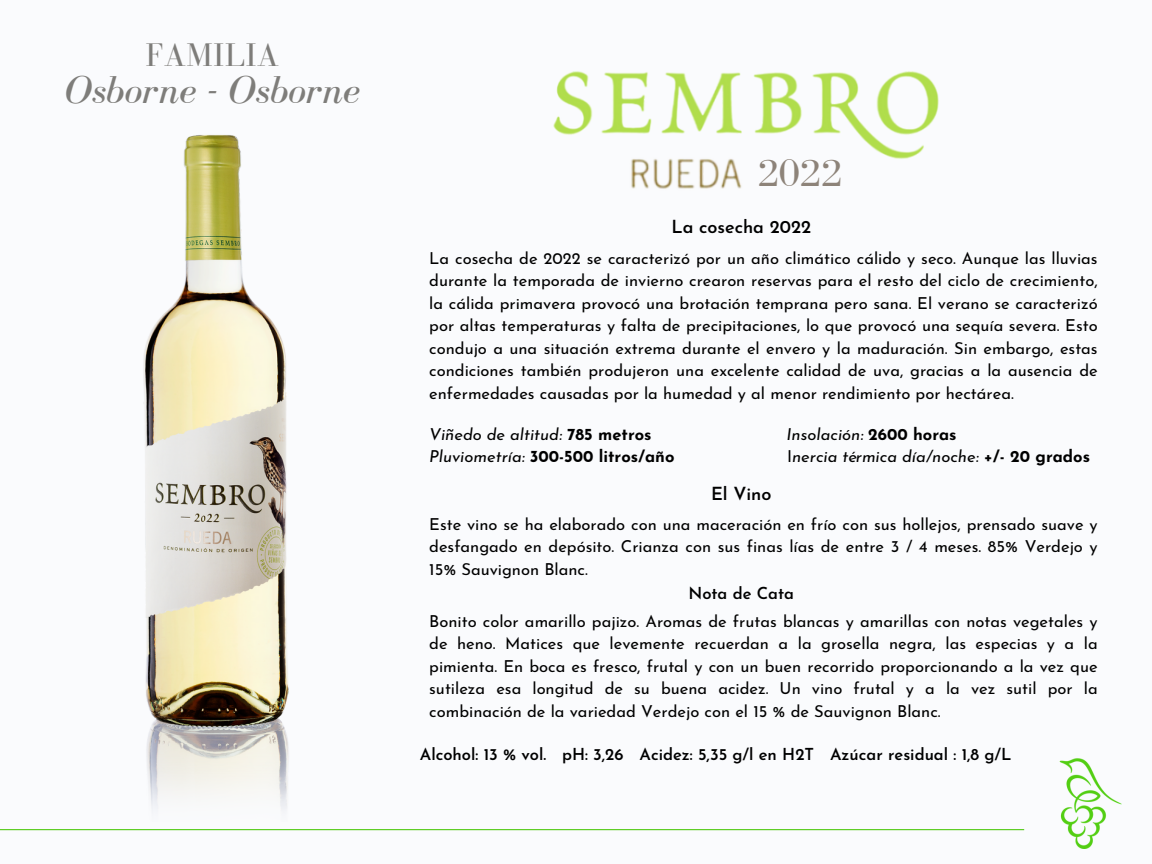
<style>
.page{position:relative;width:1152px;height:864px;background:#fafbfd}
.page>*{position:absolute;margin:0;border:0;box-sizing:border-box;transform-origin:0 0}
.t1{font:italic 40.05px "Bodoni FLF";color:#7e7d7a}
.t2{font:39.3px "Bodoni FLF";color:#8d8379}
.t3{font:33.75px "Bodoni FLF";color:#7e7d7a}
.t4{font:600 18px "Josefin Sans";color:#000}
.t5{font:16.5px/22.5px "Josefin Sans";color:#000;text-align:justify}
.t6{font:italic 16.5px "Josefin Sans";color:#000}
.t7{font:600 16.5px "Josefin Sans";color:#000}
.t8{font:700 16.5px "Josefin Sans";color:#000}
.s1{font-weight:700;font-style:normal}
.s2{font-weight:400;font-style:italic}
.s3{font-style:normal}
</style>
<div class="page">
<img style="left:553px;top:71px;width:386px;height:88px">
<img style="left:591px;top:152px;width:185px;height:37px">
<img style="left:1059px;top:758px;width:63px;height:91px">
<img style="left:40px;top:135px;width:345px;height:696px">
<hr style="left:0;top:829px;width:1024px;height:1px;background:#52ca15">
<p class="t3" style="left:145px;top:37px;width:135px">FAMILIA</p>
<p class="t1" style="left:64px;top:68px;width:297px">Osborne - Osborne</p>
<p class="t2" style="left:758px;top:152px;width:86px">2022</p>
<p class="t4" style="left:671px;top:219px;width:141px">La cosecha 2022</p>
<p class="t5" style="left:429px;top:248px;width:670px">La cosecha de 2022 se caracterizó por un año climático cálido y seco. Aunque las lluvias durante la temporada de invierno crearon reservas para el resto del ciclo de crecimiento, la cálida primavera provocó una brotación temprana pero sana. El verano se caracterizó por altas temperaturas y falta de precipitaciones, lo que provocó una sequía severa. Esto condujo a una situación extrema durante el envero y la maduración. Sin embargo, estas condiciones también produjeron una excelente calidad de uva, gracias a la ausencia de enfermedades causadas por la humedad y al menor rendimiento por hectárea.</p>
<p class="t6" style="left:429px;top:427px;width:224px">Viñedo de altitud: <span class="s1">785 metros</span></p>
<p class="t6" style="left:786px;top:427px;width:172px">Insolación: <span class="s1">2600 horas</span></p>
<p class="t8" style="left:429px;top:450px;width:247px"><span class="s2">Pluviometría:</span> 300-500 litros/año</p>
<p class="t6" style="left:787px;top:450px;width:305px"><span class="s3">I</span>nercia térmica día/noche: <span class="s1">+/- 20 grados</span></p>
<p class="t4" style="left:711px;top:487px;width:62px">El Vino</p>
<p class="t5" style="left:429px;top:514px;width:670px">Este vino se ha elaborado con una maceración en frío con sus hollejos, prensado suave y desfangado en depósito. Crianza con sus finas lías de entre 3 / 4 meses. 85% Verdejo y 15% Sauvignon Blanc.</p>
<p class="t7" style="left:688px;top:586px;width:107px">Nota de Cata</p>
<p class="t5" style="left:429px;top:612px;width:670px">Bonito color amarillo pajizo. Aromas de frutas blancas y amarillas con notas vegetales y de heno. Matices que levemente recuerdan a la grosella negra, las especias y a la pimienta. En boca es fresco, frutal y con un buen recorrido proporcionando a la vez que sutileza esa longitud de su buena acidez. Un vino frutal y a la vez sutil por la combinación de la variedad Verdejo con el 15 % de Sauvignon Blanc.</p>
<p class="t7" style="left:420px;top:748px;width:593px">Alcohol: 13 % vol. pH: 3,26 Acidez: 5,35 g/l en H2T Azúcar residual : 1,8 g/L</p>
</div>
